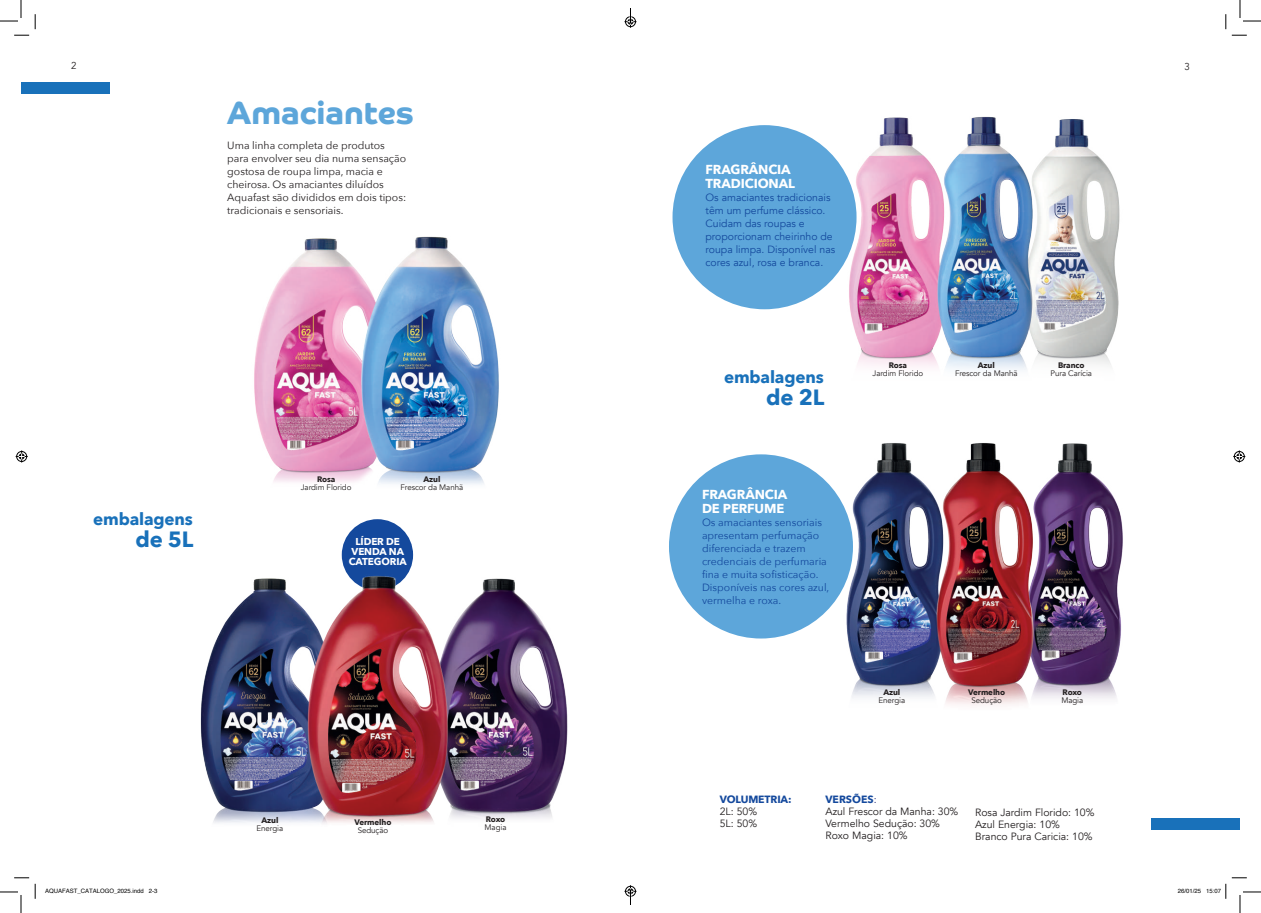
<style>
.page{position:relative;width:1261px;height:913px;background:#fff}
.page>*{position:absolute;margin:0;border:0;box-sizing:border-box;transform-origin:0 0}
.t1{font:32px "Co Headline Bd Da Ma";color:#5da6da}
.t2{font:700 22px "Avenir Next";letter-spacing:-.01em;color:#1971ba}
.t3{font:700 17px "Avenir Next";letter-spacing:-.01em;color:#1971ba}
.t4{font:700 13px/14px "Avenir Next";letter-spacing:-.01em;color:#fff}
.t5{font:10.5px/13px "Avenir Next";color:#231f20}
.t6{font:10.5px/13px "Avenir Next";color:#14499d}
.t7{font:10.5px/13px "Avenir";color:#14499d}
.t8{font:10.5px/12px "Avenir";color:#231f20}
.t9{font:700 10.5px "Avenir Next";letter-spacing:-.01em;color:#14499d}
.t10{font:700 10px/10px "Avenir Next";letter-spacing:-.01em;color:#fff;text-align:center}
.t11{font:10px "Avenir";color:#231f20}
.t12{font:8px "Avenir";letter-spacing:-.01em;color:#231f20}
.t13{font:700 8px "Avenir Next";letter-spacing:-.01em;color:#231f20}
.t14{font:6px "Helvetica";color:#000}
.s1{font-family:"Avenir";font-weight:400;color:#29307d}
</style>
<div class="page">
<img style="left:200px;top:116px;width:990px;height:714px">
<div style="left:21px;top:82px;width:89px;height:12px;background:#1971ba"></div>
<div style="left:1151px;top:818px;width:89px;height:11px;background:#1971ba"></div>
<div style="left:672px;top:125px;width:184px;height:184px;background:#5da6da;border-radius:50%"></div>
<div style="left:669px;top:454px;width:184px;height:184px;background:#5da6da;border-radius:50%"></div>
<svg style="left:14px;top:35px;width:15px;height:1px"></svg>
<svg style="left:1232px;top:35px;width:15px;height:1px"></svg>
<svg style="left:14px;top:877px;width:15px;height:1px"></svg>
<svg style="left:35px;top:14px;width:1px;height:15px"></svg>
<svg style="left:35px;top:883px;width:1px;height:15px"></svg>
<svg style="left:1225px;top:14px;width:2px;height:15px"></svg>
<svg style="left:0;top:0;width:22px;height:22px"></svg>
<svg style="left:0;top:891px;width:22px;height:21px"></svg>
<svg style="left:1239px;top:0;width:22px;height:22px"></svg>
<svg style="left:16px;top:450px;width:12px;height:12px"></svg>
<svg style="left:1233px;top:450px;width:12px;height:12px"></svg>
<svg style="left:1225px;top:877px;width:36px;height:35px"></svg>
<svg style="left:624px;top:8px;width:12px;height:20px"></svg>
<svg style="left:624px;top:885px;width:12px;height:19px"></svg>
<p class="t11" style="left:71px;top:60px;width:7px">2</p>
<p class="t11" style="left:1184px;top:61px;width:7px">3</p>
<h1 class="t1" style="left:227px;top:93px;width:188px">Amaciantes</h1>
<p class="t5" style="left:227px;top:138px;width:180px">Uma linha completa de produtos para envolver seu dia numa sensação gostosa de roupa limpa, macia e cheirosa. Os amaciantes diluídos<br>Aquafast são divididos em dois tipos: tradicionais e sensoriais.</p>
<h3 class="t3" style="left:93px;top:503px;width:101px">embalagens</h3>
<h2 class="t2" style="left:135px;top:519px;width:59px">de 5L</h2>
<p class="t13" style="left:317px;top:472px;width:20px">Rosa</p>
<p class="t12" style="left:301px;top:482px;width:52px">Jardim Florido</p>
<p class="t13" style="left:423px;top:472px;width:18px">Azul</p>
<p class="t12" style="left:401px;top:482px;width:64px">Frescor da Manhã</p>
<p class="t10" style="left:349px;top:536px;width:59px">LÍDER DE<br>VENDA NA<br>CATEGORIA</p>
<p class="t13" style="left:261px;top:812px;width:18px">Azul</p>
<p class="t12" style="left:257px;top:823px;width:28px">Energia</p>
<p class="t13" style="left:354px;top:815px;width:39px">Vermelho</p>
<p class="t12" style="left:358px;top:825px;width:32px">Sedução</p>
<p class="t13" style="left:486px;top:811px;width:21px">Roxo</p>
<p class="t12" style="left:485px;top:821px;width:23px">Magia</p>
<p class="t4" style="left:706px;top:162px;width:91px">FRAGRÂNCIA<br>TRADICIONAL</p>
<p class="t7" style="left:706px;top:191px;width:131px">Os amaciantes tradicionais têm um perfume clássico.<br>Cuidam das roupas e proporcionam cheirinho de roupa limpa. Disponível nas cores azul, rosa e branca.</p>
<h3 class="t3" style="left:724px;top:362px;width:101px">embalagens</h3>
<h2 class="t2" style="left:766px;top:378px;width:59px">de 2L</h2>
<p class="t4" style="left:702px;top:487px;width:87px">FRAGRÂNCIA<br>DE PERFUME</p>
<p class="t6" style="left:702px;top:515px;width:129px">Os amaciantes sensoriais apresentam perfumação diferenciada e trazem credenciais de perfumaria fina e muita sofisticação.<br>Disponíveis nas cores azul, vermelha e roxa.</p>
<p class="t13" style="left:889px;top:358px;width:20px">Rosa</p>
<p class="t12" style="left:873px;top:369px;width:52px">Jardim Florido</p>
<p class="t13" style="left:978px;top:358px;width:18px">Azul</p>
<p class="t12" style="left:955px;top:369px;width:64px">Frescor da Manhã</p>
<p class="t13" style="left:1058px;top:358px;width:28px">Branco</p>
<p class="t12" style="left:1050px;top:369px;width:43px">Pura Carícia</p>
<p class="t13" style="left:883px;top:685px;width:18px">Azul</p>
<p class="t12" style="left:878px;top:695px;width:28px">Energia</p>
<p class="t13" style="left:968px;top:685px;width:39px">Vermelho</p>
<p class="t12" style="left:971px;top:695px;width:32px">Sedução</p>
<p class="t13" style="left:1062px;top:685px;width:21px">Roxo</p>
<p class="t12" style="left:1061px;top:695px;width:23px">Magia</p>
<p class="t9" style="left:825px;top:790px;width:53px">VERSÕES<span class="s1">:</span></p>
<p class="t8" style="left:825px;top:805px;width:134px">Azul Frescor da Manha: 30%<br>Vermelho Sedução: 30%<br>Roxo Magia: 10%</p>
<p class="t9" style="left:720px;top:790px;width:73px">VOLUMETRIA:</p>
<p class="t8" style="left:720px;top:805px;width:39px">2L: 50%<br>5L: 50%</p>
<p class="t8" style="left:975px;top:806px;width:121px">Rosa Jardim Florido: 10%<br>Azul Energia: 10%<br>Branco Pura Caricia: 10%</p>
<p class="t14" style="left:45px;top:885px;width:114px">AQUAFAST_CATALOGO_2025.indd 2-3</p>
<p class="t14" style="left:1178px;top:885px;width:45px">26/01/25 15:07</p>
</div>
